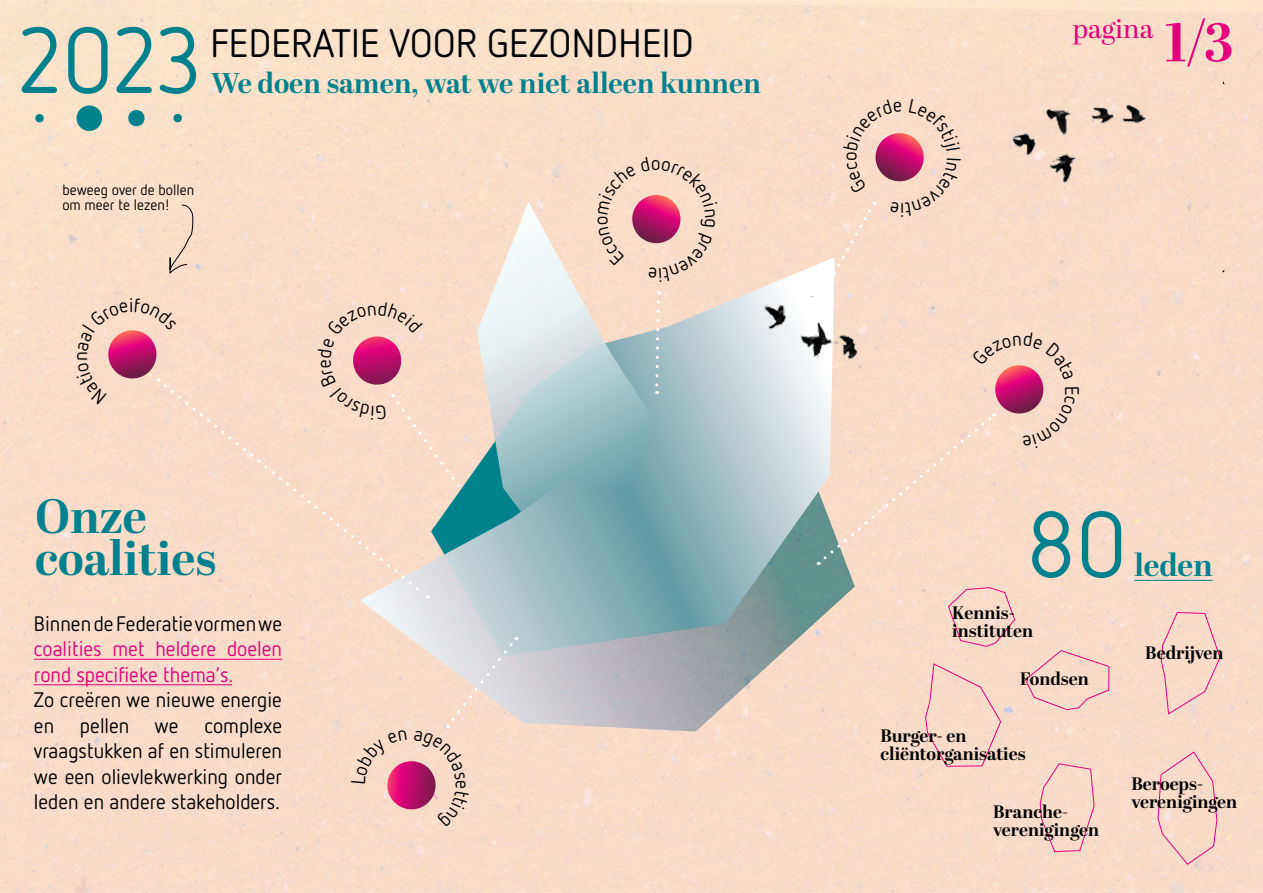
<style>
.page{position:relative;width:1263px;height:893px;background:#f9ddc8}
.page>*{position:absolute;margin:0;border:0;box-sizing:border-box;transform-origin:0 0}
.t1{font:93px "Netto OT";color:#00818d}
.t2{font:700 48px/42px "Abril Display";color:#00818d}
.t3{font:39.6px "Netto OT";letter-spacing:.01em;color:#000}
.t4{font:700 31.35px "Abril Display";letter-spacing:-.005em;color:#00818d}
.t5{font:700 28.5px "Abril Display";color:#00818d}
.t6{font:27px "Abril Display";color:#e6007e}
.t7{font:21px/25.5px "Netto OT";color:#000;text-align:justify}
.t8{font:21px/25.5px "Netto OT";color:#e6007e}
.t9{font:19.5px "Netto OT";color:#000}
.t10{font:700 18px/18px "Abril Display";color:#000}
.t11{font:15px/15px "Netto OT";color:#000}
.s1{font-weight:700;font-size:54px}
</style>
<div class="page">
<hr style="left:1134px;top:580px;width:78px;height:1px;background:#00818d">
<svg style="left:1222px;top:82px;width:2px;height:190px"></svg>
<svg style="left:431px;top:257px;width:387px;height:197px;background:#ddddda"></svg>
<svg style="left:360px;top:454px;width:495px;height:277px;background:#b9bfbe"></svg>
<div style="left:161px;top:381px;width:267px;height:217px;background:#f9dcc9"></div>
<svg style="left:1160px;top:612px;width:61px;height:103px;background:#f7d2c5"></svg>
<img style="left:703px;top:297px;width:180px;height:67px">
<img style="left:1001px;top:83px;width:153px;height:102px">
<svg style="left:925px;top:663px;width:76px;height:104px;background:#f8d3c5"></svg>
<hr style="left:34px;top:659px;width:248px;height:1px;background:#e6007e">
<hr style="left:34px;top:684px;width:198px;height:1px;background:#e6007e">
<svg style="left:1039px;top:763px;width:56px;height:89px;background:#f7d1c4"></svg>
<svg style="left:1024px;top:650px;width:86px;height:60px;background:#f7d1c4"></svg>
<svg style="left:1157px;top:751px;width:61px;height:114px;background:#f7d2c5"></svg>
<svg style="left:948px;top:587px;width:67px;height:60px;background:#f7d1c4"></svg>
<svg style="left:127px;top:109px;width:19px;height:18px"></svg>
<svg style="left:75px;top:104px;width:29px;height:28px"></svg>
<svg style="left:35px;top:113px;width:9px;height:10px"></svg>
<svg style="left:173px;top:113px;width:9px;height:10px"></svg>
<svg style="left:169px;top:204px;width:25px;height:72px;background:#e8cebb"></svg>
<svg style="left:477px;top:202px;width:226px;height:454px;background:#abc2c5"></svg>
<svg style="left:597px;top:157px;width:120px;height:125px;background:#f2c4bc"></svg>
<svg style="left:77px;top:298px;width:100px;height:107px;background:#efbbb7"></svg>
<svg style="left:816px;top:99px;width:145px;height:205px;background:#f5d1c3"></svg>
<svg style="left:317px;top:301px;width:201px;height:267px;background:#dbcdc3"></svg>
<svg style="left:818px;top:332px;width:261px;height:233px;background:#f2d4c4"></svg>
<svg style="left:351px;top:637px;width:166px;height:190px;background:#f1cfc6"></svg>
<h1 class="t1" style="left:19px;top:3px;width:184px">2023</h1>
<h3 class="t3" style="left:210px;top:19px;width:484px">FEDERATIE VOOR GEZONDHEID</h3>
<h3 class="t5" style="left:211px;top:63px;width:551px">We doen samen, wat we niet alleen kunnen</h3>
<p class="t11" style="left:62px;top:182px;width:133px">beweeg over de bollen om meer te lezen!</p>
<h2 class="t2" style="left:35px;top:498px;width:183px">Onze coalities</h2>
<p class="t7" style="left:34px;top:610px;width:250px">Binnen de Federatie vormen we</p>
<p class="t8" style="left:34px;top:636px;width:250px">coalities met heldere doelen rond specifieke thema’s.</p>
<p class="t7" style="left:34px;top:687px;width:250px">Zo creëren we nieuwe energie en pellen we complexe vraagstukken af en stimuleren we een olievlekwerking onder leden en andere stakeholders.</p>
<p class="t9" style="left:474px;top:780px;width:11px;rotate:90deg">e</p>
<p class="t9" style="left:904px;top:221px;width:6px;rotate:180deg">i</p>
<p class="t6" style="left:1072px;top:10px;width:162px">pagina <span class="s1">1/3</span></p>
<h1 class="t1" style="left:1026px;top:487px;width:102px">80</h1>
<p class="t10" style="left:952px;top:605px;width:82px">Kennis&shy;instituten</p>
<p class="t10" style="left:1020px;top:671px;width:70px">Fondsen</p>
<h3 class="t4" style="left:1134px;top:543px;width:80px">leden</h3>
<p class="t10" style="left:1145px;top:645px;width:80px">Bedrijven</p>
<p class="t10" style="left:880px;top:728px;width:147px">Burger- en cliëntorganisaties</p>
<p class="t10" style="left:993px;top:804px;width:107px">Branche&shy;verenigingen</p>
<p class="t10" style="left:1131px;top:775px;width:107px">Beroeps&shy;verenigingen</p>
</div>
